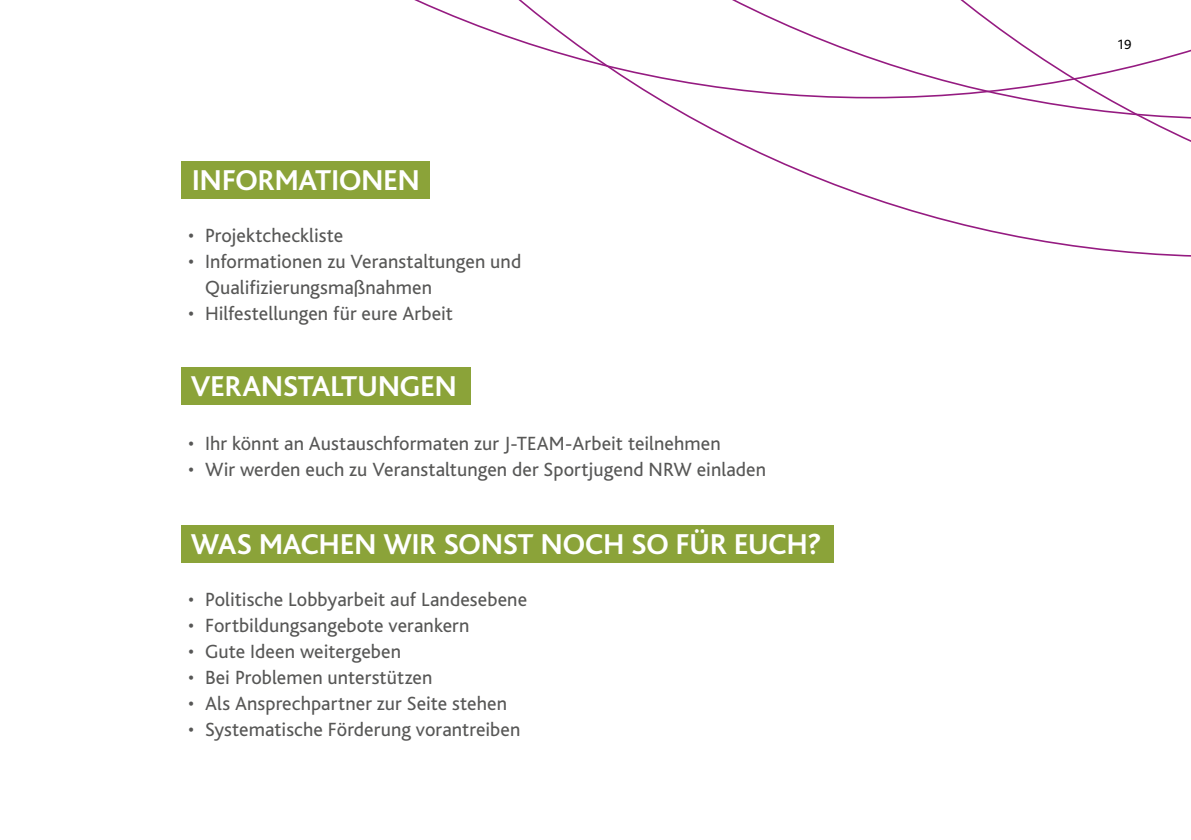
<style>
.page{position:relative;width:1191px;height:840px;background:#fff}
.page>*{position:absolute;margin:0;border:0;box-sizing:border-box;transform-origin:0 0}
.Subheadline{font:700 30px "Bliss";color:#fff}
.t1{font:20px/26px "Bliss";letter-spacing:.005em;color:#575756}
.t2{font:14px "Bliss";color:#000}
</style>
<div class="page">
<div style="left:181px;top:366px;width:290px;height:38px;background:#8ba339"></div>
<div style="left:181px;top:524px;width:652px;height:38px;background:#8ba339"></div>
<svg style="left:181px;top:0;width:1010px;height:257px"></svg>
<svg style="left:544px;top:0;width:647px;height:242px"></svg>
<p class="Subheadline" style="left:192px;top:165px;width:229px">INFORMATIONEN</p>
<p class="t1" style="left:188px;top:222px;width:157px">• Projektcheckliste</p>
<p class="t1" style="left:205px;top:248px;width:318px;text-indent:-17px">• Informationen zu Veranstaltungen und<br>Qualifizierungsmaßnahmen</p>
<p class="t1" style="left:188px;top:300px;width:266px">• Hilfestellungen für eure Arbeit</p>
<p class="Subheadline" style="left:191px;top:370px;width:267px">VERANSTALTUNGEN</p>
<p class="t1" style="left:188px;top:430px;width:534px">• Ihr könnt an Austauschformaten zur J-TEAM-Arbeit teilnehmen</p>
<p class="t1" style="left:188px;top:456px;width:579px">• Wir werden euch zu Veranstaltungen der Sportjugend NRW einladen</p>
<p class="Subheadline" style="left:191px;top:528px;width:632px">WAS MACHEN WIR SONST NOCH SO FÜR EUCH?</p>
<p class="t1" style="left:188px;top:586px;width:340px">• Politische Lobbyarbeit auf Landesebene</p>
<p class="t1" style="left:188px;top:612px;width:283px">• Fortbildungsangebote verankern</p>
<p class="t1" style="left:188px;top:638px;width:214px">• Gute Ideen weitergeben</p>
<p class="t1" style="left:188px;top:664px;width:246px">• Bei Problemen unterstützen</p>
<p class="t1" style="left:188px;top:690px;width:320px">• Als Ansprechpartner zur Seite stehen</p>
<p class="t1" style="left:188px;top:716px;width:334px">• Systematische Förderung vorantreiben</p>
<p class="t2" style="left:1116px;top:37px;width:16px">19</p>
</div>
